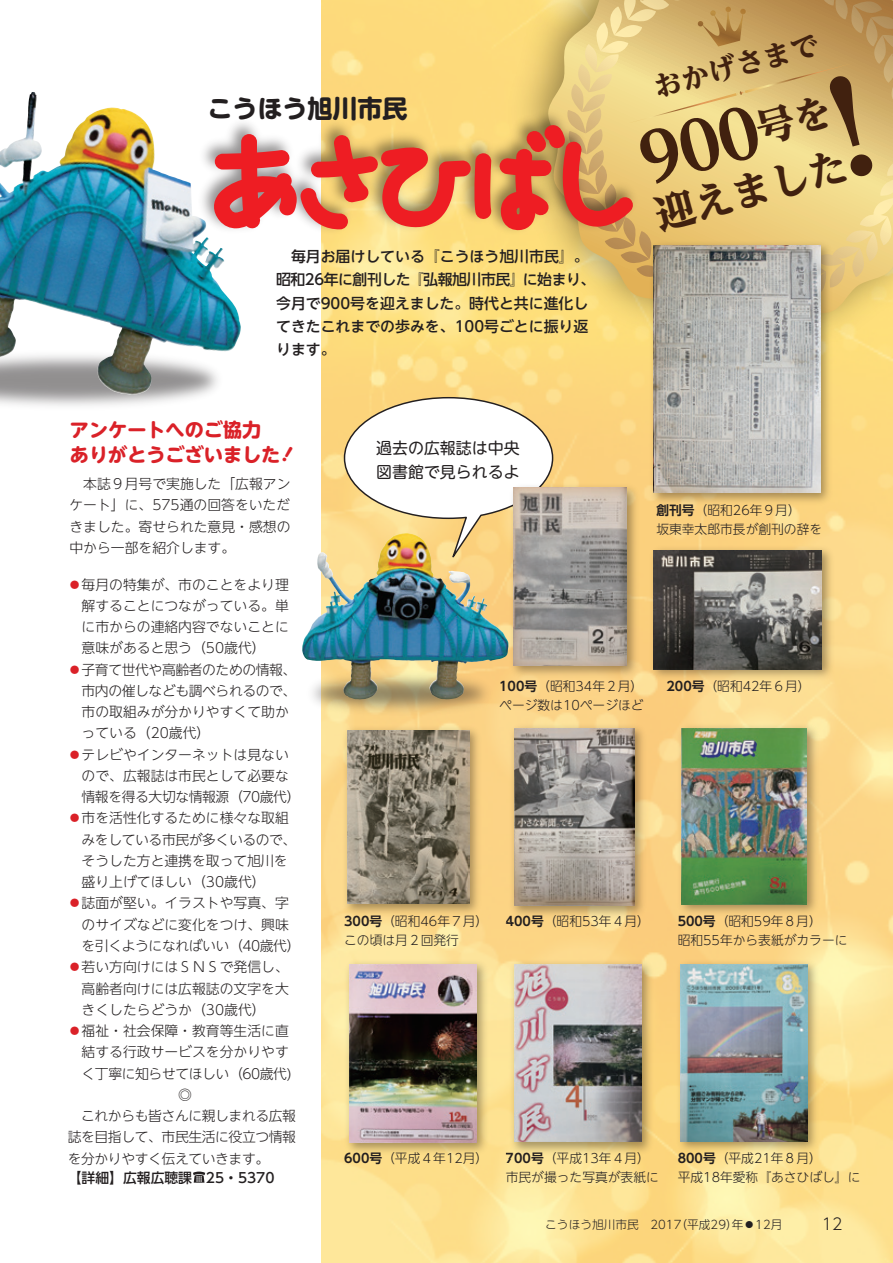
<style>
.page{position:relative;width:893px;height:1263px;background:#fff}
.page>*{position:absolute;margin:0;border:0;box-sizing:border-box;transform-origin:0 0}
.t1{font:800 40.35px "UD Reimin Pro";color:#41210f}
.t2{font:800 28.2px "UD Reimin Pro";color:#41210f}
.t3{font:700 25.05px "UD Shin M Go Pro";color:#231f20}
.t4{font:700 19.2px "UD Shin M Go Pro";color:#da2128}
.t5{font:15.9px/24px "UD Shin M Go Pro";color:#231f20}
.t6{font:300 15.9px "UD Shin Go NT Pro";color:#231f20}
.t7{font:500 14.85px/23.4px "UD Shin Go NT Pro";color:#231f20}
.t8{font:300 13.8px/21.3px "UD Shin Go NT Pro";color:#231f20;text-align:justify}
.t9{font:300 13.8px/21.3px "UD Shin Go NT Pro";letter-spacing:-.03em;color:#231f20}
.t10{font:500 13.8px "UD Shin Go NT Pro";color:#231f20}
.t11{font:300 12.75px/19.2px "UD Shin Go NT Pro";color:#231f20}
.t12{font:300 11.7px "UD Shin Go NT Pro";color:#231f20}
.s1{font-family:"UD Shin Go NT Pro De";font-weight:700}
.s2{color:#da2128}
</style>
<div class="page">
<img style="left:321px;top:0;width:572px;height:1263px">
<svg style="left:343px;top:396px;width:211px;height:171px"></svg>
<svg style="left:193px;top:1171px;width:12px;height:12px"></svg>
<img style="left:492px;top:0;width:401px;height:364px">
<svg style="left:547px;top:311px;width:346px;height:19px;background:#fbdd7b"></svg>
<img style="left:241px;top:104px;width:258px;height:136px">
<svg style="left:241px;top:134px;width:250px;height:96px;background:#e88163"></svg>
<img style="left:312px;top:629px;width:225px;height:129px">
<img style="left:646px;top:311px;width:190px;height:198px">
<img style="left:653px;top:311px;width:168px;height:181px">
<img style="left:506px;top:481px;width:136px;height:200px">
<img style="left:514px;top:488px;width:113px;height:178px">
<img style="left:646px;top:542px;width:191px;height:142px">
<img style="left:654px;top:550px;width:167px;height:119px">
<img style="left:340px;top:722px;width:145px;height:198px">
<img style="left:347px;top:730px;width:123px;height:174px">
<img style="left:506px;top:721px;width:144px;height:200px">
<img style="left:514px;top:728px;width:120px;height:177px">
<img style="left:674px;top:721px;width:148px;height:199px">
<img style="left:682px;top:728px;width:125px;height:177px">
<img style="left:341px;top:956px;width:151px;height:202px">
<img style="left:350px;top:964px;width:126px;height:178px">
<img style="left:506px;top:956px;width:151px;height:202px">
<img style="left:515px;top:964px;width:127px;height:178px">
<img style="left:673px;top:956px;width:149px;height:200px">
<img style="left:680px;top:964px;width:127px;height:178px">
<img style="left:302px;top:533px;width:100px;height:143px">
<img style="left:0;top:92px;width:241px;height:303px">
<svg style="left:499px;top:0;width:394px;height:311px;background:#dcb976"></svg>
<h3 class="t3" style="left:207px;top:88px;width:202px">こうほう旭川市民</h3>
<p class="t7" style="left:276px;top:244px;width:321px">　毎月お届けしている『こうほう旭川市民『。昭和26年に創刊した『弘報旭川市民』に始まり、今月で900号を迎えました。時代と共に進化してきたこれまでの歩みを、100号ごとに振り返ります。</p>
<h3 class="t4" style="left:70px;top:414px;width:193px">アンケートへのご協力</h3>
<h3 class="t4" style="left:70px;top:439px;width:212px">ありがとうございました</h3>
<p class="t8" style="left:69px;top:473px;width:223px">　本誌９月号で実施した「広報アンケート」に、575通の回答をいただきました。寄せられた意見・感想の中から一部を紹介します。</p>
<p class="t5" style="left:376px;top:435px;width:145px">過去の広報誌は中央図書館で見られるよ</p>
<h2 class="t2" style="left:648px;top:65px;width:171px;rotate:-15deg">おかげさまで</h2>
<h1 class="t1" style="left:647px;top:184px;width:200px;rotate:-15deg">迎えました</h1>
<p class="t11" style="left:656px;top:500px;width:167px"><span class="s1">創刊号</span>（昭和26年９月(<br>坂東幸太郎市長が創刊の辞を</p>
<p class="t8" style="left:82px;top:573px;width:209px;text-indent:-14px"><span class="s2">●</span>毎月の特集が、市のことをより理解することにつながっている。単に市からの連絡内容でないことに意味があると思う（50歳代(</p>
<p class="t9" style="left:82px;top:658px;width:216px;text-indent:-14px"><span class="s2">●</span>子育て世代や高齢者のための情報、市内の催しなども調べられるので、市の取組みが分かりやすくて助かっている（20歳代(</p>
<p class="t8" style="left:82px;top:743px;width:220px;text-align:left;text-indent:-14px"><span class="s2">●</span>テレビやインターネットは見ないので、広報誌は市民として必要な情報を得る大切な情報源（70歳代(</p>
<p class="t8" style="left:82px;top:807px;width:216px;text-align:left;text-indent:-14px"><span class="s2">●</span>市を活性化するために様々な取組みをしている市民が多くいるので、そうした方と連携を取って旭川を盛り上げてほしい（30歳代(</p>
<p class="t8" style="left:82px;top:892px;width:220px;text-align:left;text-indent:-14px"><span class="s2">●</span>誌面が堅い。イラストや写真、字のサイズなどに変化をつけ、興味を引くようになればいい（40歳代(</p>
<p class="t8" style="left:82px;top:956px;width:209px;text-indent:-14px"><span class="s2">●</span>若い方向けにはＳＮＳで発信し、高齢者向けには広報誌の文字を大きくしたらどうか（30歳代(</p>
<p class="t8" style="left:68px;top:1020px;width:223px"><span class="s2">●</span>福祉・社会保障・教育等生活に直</p>
<p class="t8" style="left:82px;top:1041px;width:209px">結する行政サービスを分かりやす</p>
<p class="t9" style="left:82px;top:1062px;width:212px">く丁寧に知らせてほしい（60歳代(</p>
<p class="t8" style="left:178px;top:1083px;width:15px">◎</p>
<p class="t9" style="left:68px;top:1105px;width:230px">　これからも皆さんに親しまれる広報</p>
<p class="t9" style="left:68px;top:1126px;width:230px">誌を目指して、市民生活に役立つ情報</p>
<p class="t9" style="left:68px;top:1147px;width:203px">を分かりやすく伝えていきます。</p>
<p class="t10" style="left:206px;top:1166px;width:70px">25・5370</p>
<p class="t10" style="left:68px;top:1166px;width:126px">【詳細】広報広聴課</p>
<p class="t11" style="left:499px;top:676px;width:146px"><span class="s1">100号</span>（昭和34年２月(ページ数は10ページほど</p>
<p class="t11" style="left:666px;top:676px;width:146px"><span class="s1">200号</span>（昭和42年６月(</p>
<p class="t11" style="left:344px;top:911px;width:146px"><span class="s1">300号</span>（昭和46年７月）この頃は月２回発行</p>
<p class="t11" style="left:506px;top:911px;width:146px"><span class="s1">400号</span>（昭和53年４月(</p>
<p class="t11" style="left:678px;top:911px;width:171px"><span class="s1">500号</span>（昭和59年８月(<br>昭和55年から表紙がカラーに</p>
<p class="t11" style="left:344px;top:1148px;width:146px"><span class="s1">600号</span>（平成４年12月(</p>
<p class="t11" style="left:506px;top:1148px;width:155px"><span class="s1">700号</span>（平成13年４月(市民が撮った写真が表紙に</p>
<p class="t11" style="left:678px;top:1148px;width:184px"><span class="s1">800号</span>（平成21年８月(<br>平成18年愛称『あさひばし』に</p>
<p class="t12" style="left:675px;top:1215px;width:108px">（平成29 年） ◦12月</p>
<p class="t12" style="left:545px;top:1215px;width:138px">こうほう旭川市民　2017</p>
<p class="t6" style="left:822px;top:1211px;width:23px">12</p>
</div>
